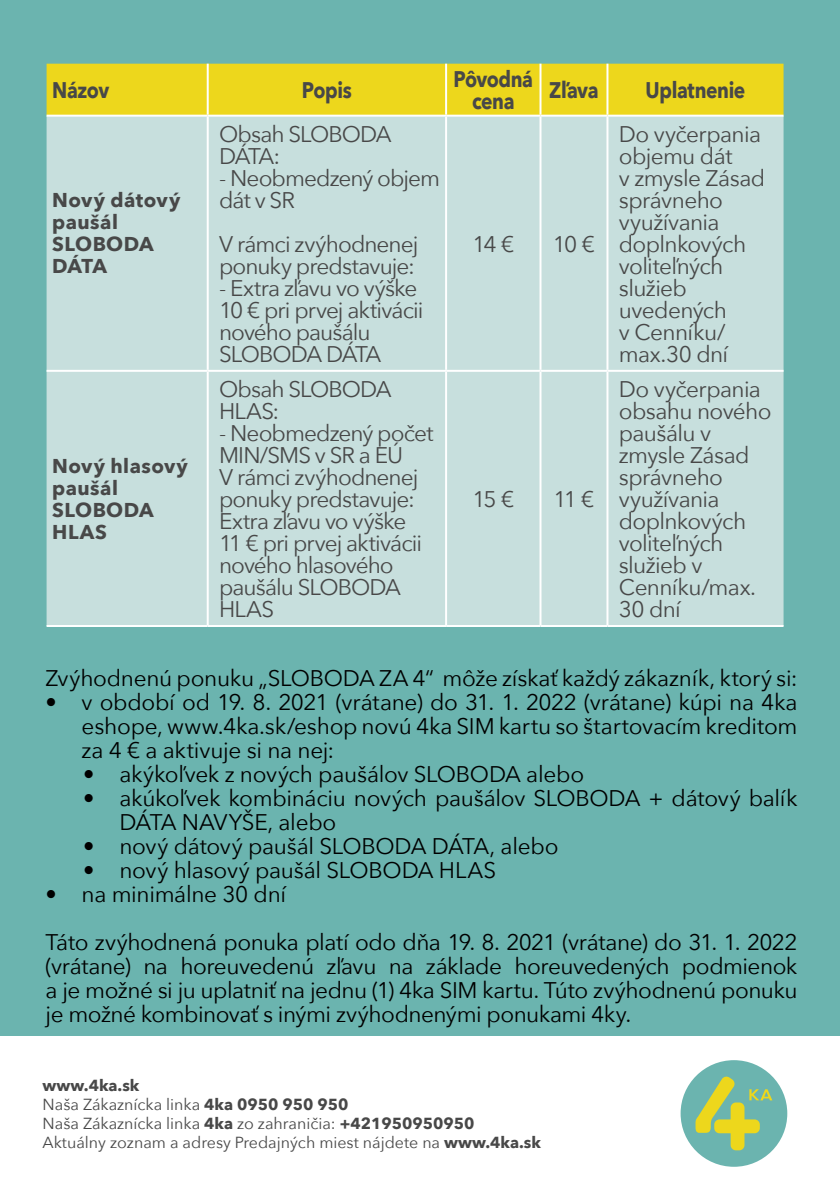
<style>
.page{position:relative;width:840px;height:1191px;background:#fff}
.page>*{position:absolute;margin:0;border:0;box-sizing:border-box;transform-origin:0 0}
.t1{font:22.6px/24px "Avenir Next";letter-spacing:-.015em;color:#000;text-align:justify}
.t2{font:22.6px/22px "Avenir Next";letter-spacing:-.035em;color:#484848}
.t3{font:700 22.6px/22px "Avenir Next";letter-spacing:-.02em;color:#484848;text-align:center;scale:.85 1}
.t4{font:700 20px/22px "Avenir Next";letter-spacing:.02em;color:#484848}
.t5{font:16px/19.2px "Avenir Next";color:#484848}
.s1{font-weight:700}
</style>
<div class="page">
<div style="left:0;top:0;width:839px;height:1191px;background:#6bb4af"></div>
<div style="left:0;top:1036px;width:839px;height:155px;background:#fff"></div>
<div style="left:47px;top:64px;width:736px;height:51px;background:#edd71c"></div>
<div style="left:47px;top:117px;width:736px;height:508px;background:#c7dfdd"></div>
<hr style="left:206px;top:64px;width:2px;height:51px;background:#fff">
<hr style="left:445px;top:64px;width:2px;height:51px;background:#fff">
<hr style="left:539px;top:64px;width:2px;height:51px;background:#fff">
<hr style="left:606px;top:64px;width:2px;height:51px;background:#fff">
<hr style="left:47px;top:115px;width:160px;height:2px;background:#fff">
<hr style="left:207px;top:115px;width:239px;height:2px;background:#fff">
<hr style="left:206px;top:117px;width:2px;height:253px;background:#fff">
<hr style="left:446px;top:115px;width:94px;height:2px;background:#fff">
<hr style="left:445px;top:117px;width:2px;height:253px;background:#fff">
<hr style="left:540px;top:115px;width:67px;height:2px;background:#fff">
<hr style="left:539px;top:117px;width:2px;height:253px;background:#fff">
<hr style="left:607px;top:115px;width:176px;height:2px;background:#fff">
<hr style="left:606px;top:117px;width:2px;height:253px;background:#fff">
<hr style="left:47px;top:370px;width:160px;height:2px;background:#fff">
<hr style="left:207px;top:370px;width:239px;height:2px;background:#fff">
<hr style="left:206px;top:372px;width:2px;height:253px;background:#fff">
<hr style="left:446px;top:370px;width:94px;height:2px;background:#fff">
<hr style="left:445px;top:372px;width:2px;height:253px;background:#fff">
<hr style="left:540px;top:370px;width:67px;height:2px;background:#fff">
<hr style="left:539px;top:372px;width:2px;height:253px;background:#fff">
<hr style="left:607px;top:370px;width:176px;height:2px;background:#fff">
<hr style="left:606px;top:372px;width:2px;height:253px;background:#fff">
<hr style="left:47px;top:625px;width:160px;height:2px;background:#fff">
<hr style="left:207px;top:625px;width:239px;height:2px;background:#fff">
<hr style="left:446px;top:625px;width:94px;height:2px;background:#fff">
<hr style="left:540px;top:625px;width:67px;height:2px;background:#fff">
<hr style="left:607px;top:625px;width:176px;height:2px;background:#fff">
<svg style="left:680px;top:1060px;width:106px;height:106px"></svg>
<p class="t3" style="left:52px;top:79px;width:69px">Názov</p>
<p class="t3" style="left:302px;top:79px;width:60px">Popis</p>
<p class="t3" style="left:453px;top:68px;width:95px">Pôvodná cena</p>
<p class="t3" style="left:549px;top:79px;width:60px">Zľava</p>
<p class="t3" style="left:645px;top:79px;width:119px">Uplatnenie</p>
<p class="t4" style="left:52px;top:189px;width:129px">Nový dátový paušál<br>SLOBODA<br>DÁTA</p>
<p class="t4" style="left:52px;top:455px;width:137px">Nový hlasový paušál<br>SLOBODA<br>HLAS</p>
<p class="t2" style="left:219px;top:122px;width:174px">Obsah SLOBODA<br>DÁTA:</p>
<p class="t2" style="left:219px;top:166px;width:222px">- Neobmedzený objem dát v SR</p>
<p class="t2" style="left:219px;top:232px;width:201px">V rámci zvýhodnenej ponuky predstavuje:</p>
<p class="t2" style="left:219px;top:276px;width:206px">- Extra zľavu vo výške<br>10 € pri prvej aktivácii nového paušálu<br>SLOBODA DÁTA</p>
<p class="t2" style="left:219px;top:377px;width:174px">Obsah SLOBODA<br>HLAS:</p>
<p class="t2" style="left:219px;top:421px;width:216px">- Neobmedzený počet<br>MIN/SMS v SR a EÚ<br>V rámci zvýhodnenej ponuky predstavuje:<br>Extra zľavu vo výške<br>11 € pri prvej aktivácii nového hlasového paušálu SLOBODA<br>HLAS</p>
<p class="t2" style="left:472px;top:232px;width:43px">14 €</p>
<p class="t2" style="left:552px;top:232px;width:44px">10 €</p>
<p class="t2" style="left:472px;top:487px;width:43px">15 €</p>
<p class="t2" style="left:553px;top:487px;width:42px">11 €</p>
<p class="t2" style="left:618px;top:122px;width:148px">Do vyčerpania objemu dát<br>v zmysle Zásad správneho využívania doplnkových voliteľných služieb uvedených<br>v Cenníku/ max.30 dní</p>
<p class="t2" style="left:618px;top:377px;width:154px">Do vyčerpania obsahu nového paušálu v zmysle Zásad správneho využívania doplnkových voliteľných služieb v<br>Cenníku/max.<br>30 dní</p>
<p class="t1" style="left:46px;top:665px;width:753px">Zvýhodnenú ponuku „SLOBODA ZA 4“ môže získať každý zákazník, ktorý si:</p>
<p class="t1" style="left:82px;top:689px;width:717px;text-indent:-36px">• v období od 19. 8. 2021 (vrátane) do 31. 1. 2022 (vrátane) kúpi na 4ka eshope, www.4ka.sk/eshop novú 4ka SIM kartu so štartovacím kreditom za 4 € a aktivuje si na nej:</p>
<p class="t1" style="left:83px;top:761px;width:502px">• akýkoľvek z nových paušálov SLOBODA alebo</p>
<p class="t1" style="left:119px;top:785px;width:679px;text-indent:-36px">• akúkoľvek kombináciu nových paušálov SLOBODA + dátový balík<br>DÁTA NAVYŠE, alebo</p>
<p class="t1" style="left:83px;top:833px;width:476px">• nový dátový paušál SLOBODA DÁTA, alebo</p>
<p class="t1" style="left:83px;top:857px;width:414px">• nový hlasový paušál SLOBODA HLAS</p>
<p class="t1" style="left:46px;top:869px;width:753px;line-height:48px">• na minimálne 30 dní<br>Táto zvýhodnená ponuka platí odo dňa 19. 8. 2021 (vrátane) do 31. 1. 2022</p>
<p class="t1" style="left:46px;top:953px;width:753px">(vrátane) na horeuvedenú zľavu na základe horeuvedených podmienok a je možné si ju uplatniť na jednu (1) 4ka SIM kartu. Túto zvýhodnenú ponuku je možné kombinovať s inými zvýhodnenými ponukami 4ky.</p>
<p class="t5" style="left:43px;top:1074px;width:499px"><span class="s1">www.4ka.sk<br></span>Naša Zákaznícka linka <span class="s1">4ka 0950 950 950<br></span>Naša Zákaznícka linka <span class="s1">4ka</span> zo zahraničia: <span class="s1">+421950950950<br></span>Aktuálny zoznam a adresy Predajných miest nájdete na <span class="s1">www.4ka.sk</span></p>
</div>
